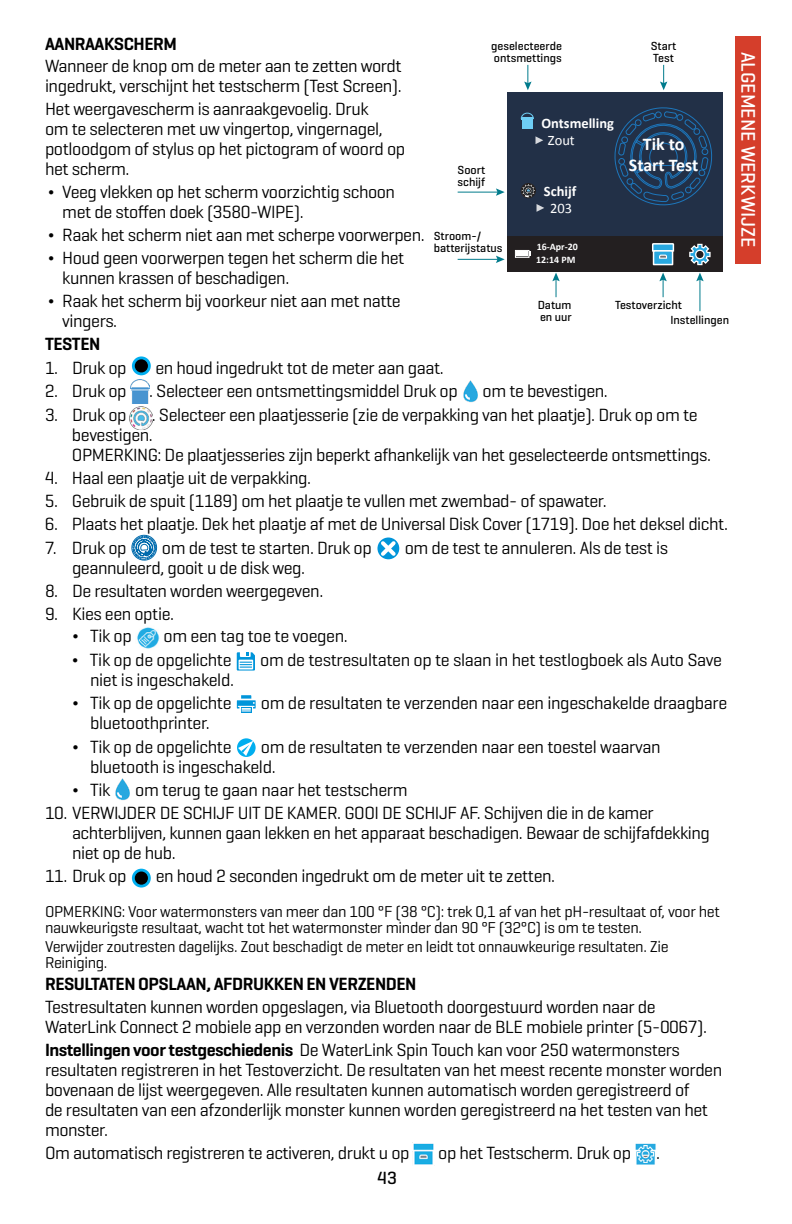
<style>
.page{position:relative;width:792px;height:1224px;background:#fff}
.page>*{position:absolute;margin:0;border:0;box-sizing:border-box;transform-origin:0 0}
.t1{font:500 20px "Geogrotesque";color:#fff}
.t2{font:18px/20px "Geogrotesque";letter-spacing:-.025em;color:#000}
.t3{font:600 18px "Geogrotesque";letter-spacing:-.025em;color:#000}
.t4{font:700 18px/21.6px "Calibri";color:#fff;text-align:center}
.t5{font:500 18px "Geogrotesque";color:#000}
.t6{font:16px/16px "Geogrotesque";letter-spacing:-.02em;color:#000}
.t7{font:700 14.4px "Calibri";color:#fff}
.t8{font:14.4px "Calibri";color:#fff}
.t9{font:500 12px/12px "Geogrotesque";color:#000}
.t10{font:700 10px "Calibri";color:#fff}
.s1{font-weight:500}
.s2{font-weight:600}
</style>
<div class="page">
<svg style="left:131px;top:356px;width:21px;height:20px"></svg>
<div style="left:130px;top:355px;width:22px;height:22px;border:2px solid #fff;border-radius:50%"></div>
<div style="left:135px;top:359px;width:13px;height:13px;background:#000;border-radius:50%"></div>
<img style="left:130px;top:379px;width:20px;height:24px">
<img style="left:463px;top:380px;width:15px;height:22px">
<img style="left:130px;top:407px;width:22px;height:22px">
<svg style="left:131px;top:534px;width:26px;height:27px"></svg>
<div style="left:375px;top:536px;width:26px;height:25px;border:2px solid #fff;border-radius:50%"></div>
<svg style="left:377px;top:538px;width:22px;height:21px"></svg>
<img style="left:137px;top:627px;width:23px;height:22px">
<svg style="left:236px;top:652px;width:19px;height:19px"></svg>
<svg style="left:242px;top:697px;width:8px;height:2px"></svg>
<div style="left:239px;top:694px;width:14px;height:9px;border:2px solid #fff"></div>
<div style="left:235px;top:699px;width:22px;height:11px;border:2px solid #fff"></div>
<div style="left:239px;top:706px;width:14px;height:8px;border:2px solid #fff"></div>
<svg style="left:238px;top:702px;width:17px;height:10px"></svg>
<svg style="left:236px;top:738px;width:20px;height:20px"></svg>
<div style="left:235px;top:737px;width:22px;height:22px;border:2px solid #fff;border-radius:50%"></div>
<svg style="left:238px;top:741px;width:15px;height:15px"></svg>
<img style="left:115px;top:778px;width:15px;height:22px">
<svg style="left:131px;top:868px;width:21px;height:20px"></svg>
<div style="left:130px;top:867px;width:23px;height:22px;border:2px solid #fff;border-radius:50%"></div>
<div style="left:135px;top:872px;width:13px;height:13px;background:#000;border-radius:50%"></div>
<img style="left:413px;top:1143px;width:21px;height:22px">
<img style="left:635px;top:1143px;width:21px;height:22px">
<img style="left:637px;top:1145px;width:17px;height:17px">
<div style="left:735px;top:36px;width:26px;height:228px;background:#d53e2b"></div>
<div style="left:507px;top:92px;width:216px;height:179px;background:#223047"></div>
<div style="left:507px;top:236px;width:216px;height:35px;background:#231f20"></div>
<svg style="left:614px;top:107px;width:99px;height:99px"></svg>
<svg style="left:536px;top:136px;width:7px;height:8px"></svg>
<svg style="left:537px;top:204px;width:7px;height:8px"></svg>
<div style="left:521px;top:183px;width:15px;height:15px;border:1px solid #221f1f;border-radius:50%"></div>
<svg style="left:522px;top:184px;width:13px;height:13px"></svg>
<div style="left:522px;top:120px;width:10px;height:8px;background:#6ecef5"></div>
<svg style="left:521px;top:113px;width:13px;height:7px"></svg>
<svg style="left:689px;top:243px;width:22px;height:23px"></svg>
<svg style="left:652px;top:243px;width:23px;height:23px"></svg>
<svg style="left:524px;top:65px;width:8px;height:25px"></svg>
<hr style="left:458px;top:259px;width:41px;height:1px;background:#007b8c">
<svg style="left:496px;top:256px;width:9px;height:7px"></svg>
<svg style="left:552px;top:273px;width:8px;height:24px"></svg>
<svg style="left:659px;top:273px;width:8px;height:24px"></svg>
<hr style="left:699px;top:278px;width:1px;height:33px;background:#007b8c">
<svg style="left:696px;top:273px;width:8px;height:8px"></svg>
<hr style="left:458px;top:192px;width:41px;height:1px;background:#007b8c">
<svg style="left:496px;top:188px;width:9px;height:8px"></svg>
<svg style="left:660px;top:65px;width:7px;height:25px"></svg>
<div style="left:515px;top:250px;width:15px;height:8px;border:1px solid #fff"></div>
<div style="left:517px;top:251px;width:11px;height:5px;background:#fff"></div>
<p class="t3" style="left:45px;top:32px;width:133px">AANRAAKSCHERM</p>
<p class="t2" style="left:45px;top:56px;width:358px">Wanneer de knop om de meter aan te zetten wordt ingedrukt, verschijnt het testscherm (Test Screen).</p>
<p class="t2" style="left:45px;top:99px;width:362px">Het weergavescherm is aanraakgevoelig. Druk<br>om te selecteren met uw vingertop, vingernagel, potloodgom of stylus op het pictogram of woord op het scherm.</p>
<p class="t2" style="left:62px;top:181px;width:334px;text-indent:-14px"><span class="s1">¬</span> Veeg vlekken op het scherm voorzichtig schoon met de stoffen doek (3580-WIPE).</p>
<p class="t2" style="left:48px;top:223px;width:378px;line-height:22.8px"><span class="s1">¬</span> Raak het scherm niet aan met scherpe voorwerpen. <span class="s1">¬</span> Houd geen voorwerpen tegen het scherm die het</p>
<p class="t2" style="left:48px;top:266px;width:354px;line-height:22.8px;text-indent:14px">kunnen krassen of beschadigen.<br><span class="s1">¬</span> Raak het scherm bij voorkeur niet aan met natte</p>
<p class="t2" style="left:62px;top:310px;width:57px">vingers.</p>
<p class="t3" style="left:45px;top:332px;width:57px">TESTEN</p>
<p class="t2" style="left:45px;top:357px;width:83px">1. Druk op</p>
<p class="t2" style="left:155px;top:357px;width:290px">en houd ingedrukt tot de meter aan gaat.</p>
<p class="t2" style="left:45px;top:381px;width:414px">2. Druk op . Selecteer een ontsmettingsmiddel Druk op</p>
<p class="t2" style="left:483px;top:381px;width:127px">om te bevestigen.</p>
<p class="t2" style="left:45px;top:405px;width:83px">3. Druk op</p>
<p class="t9" style="left:491px;top:39px;width:72px">geselecteerde ontsmettings</p>
<p class="t9" style="left:651px;top:39px;width:27px">Start<br>Test</p>
<p class="t7" style="left:541px;top:114px;width:74px">Ontsmelling</p>
<p class="t8" style="left:548px;top:131px;width:28px">Zout</p>
<p class="t4" style="left:629px;top:133px;width:71px">Tik to<br>Start Test</p>
<p class="t9" style="left:458px;top:164px;width:29px">Soort schijf</p>
<p class="t7" style="left:544px;top:182px;width:34px">Schijf</p>
<p class="t8" style="left:550px;top:199px;width:23px">203</p>
<p class="t9" style="left:434px;top:230px;width:70px">Stroom-/ batterijstatus</p>
<p class="t10" style="left:537px;top:241px;width:43px">16-Apr-20</p>
<p class="t10" style="left:536px;top:253px;width:41px">12:14 PM</p>
<p class="t9" style="left:538px;top:298px;width:36px">Datum en uur</p>
<p class="t9" style="left:670px;top:297px;width:60px;line-height:15px;text-indent:-55px">Testoverzicht<br>Instellingen</p>
<p class="t2" style="left:72px;top:405px;width:641px;text-indent:80px">. Selecteer een plaatjesserie (zie de verpakking van het plaatje). Druk op om te bevestigen.<br>OPMERKING: De plaatjesseries zijn beperkt afhankelijk van het geselecteerde ontsmettings.</p>
<p class="t2" style="left:45px;top:468px;width:268px">4. Haal een plaatje uit de verpakking.</p>
<p class="t2" style="left:45px;top:490px;width:563px">5. Gebruik de spuit (1189) om het plaatje te vullen met zwembad- of spawater.</p>
<p class="t2" style="left:45px;top:513px;width:685px">6. Plaats het plaatje. Dek het plaatje af met de Universal Disk Cover (1719). Doe het deksel dicht.</p>
<p class="t2" style="left:45px;top:537px;width:83px">7. Druk op</p>
<p class="t2" style="left:162px;top:537px;width:211px">om de test te starten. Druk op</p>
<p class="t2" style="left:405px;top:537px;width:265px">om de test te annuleren. Als de test is</p>
<p class="t2" style="left:72px;top:557px;width:235px">geannuleerd, gooit u de disk weg.</p>
<p class="t2" style="left:45px;top:580px;width:280px">8. De resultaten worden weergegeven.</p>
<p class="t2" style="left:72px;top:602px;width:104px;line-height:22.8px;text-indent:-27px">9. Kies een optie. <span class="s1">¬</span> Tik op</p>
<p class="t2" style="left:72px;top:624px;width:277px;line-height:23.8px;text-indent:92px">om een tag toe te voegen. <span class="s1">¬</span> Tik op de opgelichte</p>
<p class="t2" style="left:260px;top:650px;width:463px">om de testresultaten op te slaan in het testlogboek als Auto Save</p>
<p class="t2" style="left:72px;top:668px;width:164px;line-height:22.8px;text-align:right">niet is ingeschakeld.<br><span class="s1">¬</span> Tik op de opgelichte</p>
<p class="t2" style="left:261px;top:693px;width:468px">om de resultaten te verzenden naar een ingeschakelde draagbare</p>
<p class="t2" style="left:72px;top:711px;width:161px;line-height:23.8px;text-align:center">bluetoothprinter.<br><span class="s1">¬</span> Tik op de opgelichte</p>
<p class="t2" style="left:90px;top:736px;width:572px;text-indent:171px">om de resultaten te verzenden naar een toestel waarvan bluetooth is ingeschakeld.</p>
<p class="t2" style="left:72px;top:779px;width:40px"><span class="s1">¬</span> Tik</p>
<p class="t2" style="left:135px;top:779px;width:274px">om terug te gaan naar het testscherm</p>
<p class="t2" style="left:72px;top:802px;width:640px;text-indent:-27px">10. VERWIJDER DE SCHIJF UIT DE KAMER. GOOI DE SCHIJF AF. Schijven die in de kamer achterblijven, kunnen gaan lekken en het apparaat beschadigen. Bewaar de schijfafdekking niet op de hub.</p>
<p class="t2" style="left:45px;top:865px;width:83px">11. Druk op</p>
<p class="t2" style="left:156px;top:865px;width:401px">en houd 2 seconden ingedrukt om de meter uit te zetten.</p>
<p class="t6" style="left:45px;top:903px;width:677px">OPMERKING: Voor watermonsters van meer dan 100 °F (38 °C): trek 0,1 af van het pH-resultaat of, voor het nauwkeurigste resultaat, wacht tot het watermonster minder dan 90 °F (32°C) is om te testen.</p>
<p class="t6" style="left:45px;top:938px;width:625px">Verwijder zoutresten dagelijks. Zout beschadigt de meter en leidt tot onnauwkeurige resultaten. Zie<br>Reiniging.</p>
<p class="t3" style="left:45px;top:973px;width:373px">RESULTATEN OPSLAAN, AFDRUKKEN EN VERZENDEN</p>
<p class="t2" style="left:45px;top:997px;width:664px">Testresultaten kunnen worden opgeslagen, via Bluetooth doorgestuurd worden naar de<br>WaterLink Connect 2 mobiele app en verzonden worden naar de BLE mobiele printer (5-0067).</p>
<p class="t2" style="left:45px;top:1039px;width:679px"><span class="s2">Instellingen voor testgeschiedenis</span> De WaterLink Spin Touch kan voor 250 watermonsters resultaten registreren in het Testoverzicht. De resultaten van het meest recente monster worden bovenaan de lijst weergegeven. Alle resultaten kunnen automatisch worden geregistreerd of<br>de resultaten van een afzonderlijk monster kunnen worden geregistreerd na het testen van het monster.</p>
<p class="t2" style="left:45px;top:1142px;width:366px">Om automatisch registreren te activeren, drukt u op</p>
<p class="t2" style="left:438px;top:1142px;width:194px">op het Testscherm. Druk op</p>
<p class="t2" style="left:656px;top:1142px;width:5px">.</p>
<p class="t5" style="left:377px;top:1166px;width:21px">43</p>
<p class="t1" style="left:761px;top:52px;width:198px;rotate:90deg">ALGEMENE WERKWIJZE</p>
</div>
